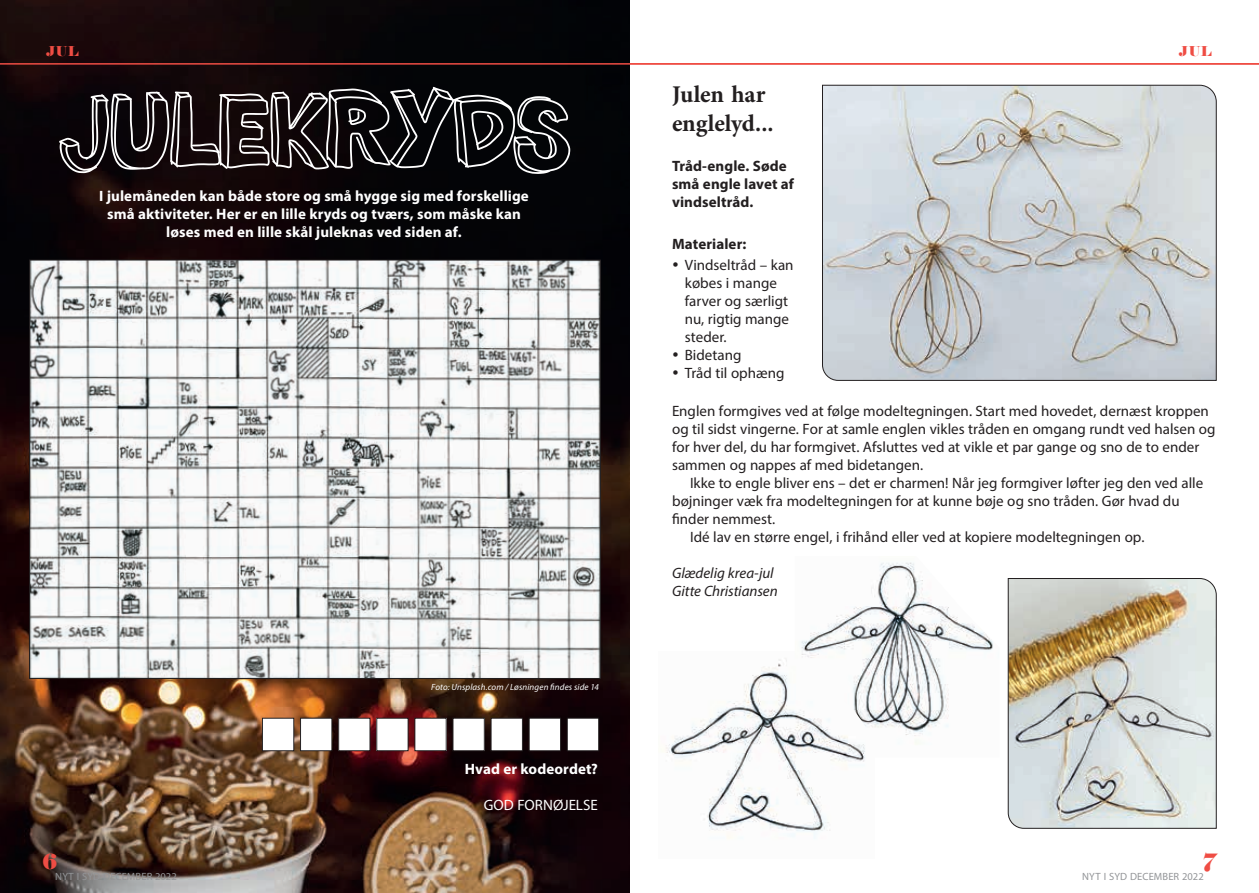
<style>
.page{position:relative;width:1259px;height:893px;background:#fff}
.page>*{position:absolute;margin:0;border:0;box-sizing:border-box;transform-origin:0 0}
.A_Brødtekst{font:102px "THE MILLION MILE MAN";letter-spacing:-.01em;color:#fff}
.A_Overskrift{font:700 24px/28.8px "Minion Pro";letter-spacing:-.005em;color:#231f20}
.B_Sidetal_venstre{font:21px "Elephant";color:#ef4d44}
.A_Brødtekst_1__afsni{font:15px/18px "Myriad Pro";color:#231f20}
.A_Brødtekst-2{font:15px/18px "Myriad Pro";color:#231f20}
.A_Brødtekst-3{font:700 15px "Myriad Pro";letter-spacing:.005em;color:#fff}
.A_Brødtekst_1__afsni-2{font:700 15px/18px "Myriad Pro";letter-spacing:.005em;color:#231f20}
.A_Brødtekst-4{font:italic 15px "Myriad Pro";color:#231f20}
.A_Brødtekst-5{font:15px "Myriad Pro";letter-spacing:.005em;color:#fff}
.A_Mellemrubrik{font:700 15px "Myriad Pro";letter-spacing:.005em;color:#231f20}
.B_Toptekst_venstre{font:13.5px "Elephant";letter-spacing:.045em;color:#ef4d44}
.B_Bundtekst_højre{font:10.5px "Myriad Pro";letter-spacing:.01em;color:#939598}
.A_Brødtekst-6{font:italic 9px "Myriad Pro";letter-spacing:.01em;color:#fff}
</style>
<div class="page">
<img style="left:662px;top:658px;width:203px;height:181px">
<svg style="left:822px;top:85px;width:394px;height:296px;background:#c9ced2"></svg>
<img style="left:0;top:0;width:630px;height:893px">
<img style="left:31px;top:262px;width:568px;height:415px">
<div style="left:300px;top:718px;width:32px;height:33px;background:#fff"></div>
<div style="left:300px;top:718px;width:32px;height:33px;border:1px solid #231f20"></div>
<div style="left:262px;top:718px;width:32px;height:33px;background:#fff"></div>
<div style="left:262px;top:718px;width:32px;height:33px;border:1px solid #231f20"></div>
<div style="left:529px;top:718px;width:31px;height:33px;background:#fff"></div>
<div style="left:529px;top:718px;width:32px;height:33px;border:1px solid #231f20"></div>
<div style="left:491px;top:718px;width:31px;height:33px;background:#fff"></div>
<div style="left:453px;top:718px;width:31px;height:33px;background:#fff"></div>
<div style="left:415px;top:718px;width:31px;height:33px;background:#fff"></div>
<div style="left:377px;top:718px;width:31px;height:33px;background:#fff"></div>
<div style="left:376px;top:718px;width:32px;height:33px;border:1px solid #231f20"></div>
<div style="left:339px;top:718px;width:31px;height:33px;background:#fff"></div>
<div style="left:338px;top:718px;width:32px;height:33px;border:1px solid #231f20"></div>
<div style="left:567px;top:718px;width:31px;height:33px;background:#fff"></div>
<div style="left:567px;top:718px;width:32px;height:33px;border:1px solid #231f20"></div>
<hr style="left:0;top:63px;width:1259px;height:2px;background:#ef4d44">
<img style="left:795px;top:562px;width:198px;height:195px">
<img style="left:1008px;top:578px;width:208px;height:251px">
<p class="B_Toptekst_venstre" style="left:46px;top:42px;width:34px">JUL</p>
<p class="A_Brødtekst" style="left:59px;top:87px;width:512px">JULEKRYDS</p>
<p class="A_Brødtekst-3" style="left:99px;top:186px;width:431px">I julemåneden kan både store og små hygge sig med forskellige</p>
<p class="A_Brødtekst-3" style="left:107px;top:204px;width:415px">små aktiviteter. Her er en lille kryds og tværs, som måske kan</p>
<p class="A_Brødtekst-3" style="left:166px;top:222px;width:297px">løses med en lille skål juleknas ved siden af.</p>
<p class="A_Brødtekst-6" style="left:431px;top:682px;width:169px">Foto: Unsplash.com / Løsningen findes side 14</p>
<p class="B_Sidetal_venstre" style="left:43px;top:848px;width:16px">6</p>
<p class="B_Bundtekst_højre" style="left:55px;top:870px;width:123px">NYT I SYD DECEMBER 2022</p>
<p class="A_Brødtekst-3" style="left:465px;top:759px;width:135px">Hvad er kodeordet?</p>
<p class="A_Brødtekst-5" style="left:484px;top:796px;width:116px">GOD FORNØJELSE</p>
<p class="A_Overskrift" style="left:672px;top:80px;width:103px">Julen har englelyd...</p>
<p class="A_Brødtekst_1__afsni-2" style="left:672px;top:156px;width:124px">Tråd-engle. Søde små engle lavet af vindseltråd.</p>
<p class="A_Mellemrubrik" style="left:672px;top:234px;width:76px">Materialer:</p>
<p class="A_Brødtekst_1__afsni" style="left:685px;top:256px;width:110px;text-indent:-13px">• Vindseltråd – kan købes i mange farver og særligt nu, rigtig mange steder.</p>
<p class="A_Brødtekst_1__afsni" style="left:672px;top:346px;width:71px">• Bidetang</p>
<p class="A_Brødtekst_1__afsni" style="left:672px;top:364px;width:114px">• Tråd til ophæng</p>
<p class="B_Toptekst_venstre" style="left:1179px;top:42px;width:34px">JUL</p>
<p class="A_Brødtekst_1__afsni" style="left:672px;top:402px;width:545px">Englen formgives ved at følge modeltegningen. Start med hovedet, dernæst kroppen og til sidst vingerne. For at samle englen vikles tråden en omgang rundt ved halsen og for hver del, du har formgivet. Afsluttes ved at vikle et par gange og sno de to ender sammen og nappes af med bidetangen.</p>
<p class="A_Brødtekst-2" style="left:672px;top:474px;width:533px;text-indent:18px">Ikke to engle bliver ens – det er charmen! Når jeg formgiver løfter jeg den ved alle bøjninger væk fra modeltegningen for at kunne bøje og sno tråden. Gør hvad du finder nemmest.</p>
<p class="A_Brødtekst-2" style="left:690px;top:528px;width:456px">Idé lav en større engel, i frihånd eller ved at kopiere modeltegningen op.</p>
<p class="A_Brødtekst-4" style="left:672px;top:564px;width:103px">Glædelig krea-jul</p>
<p class="A_Brødtekst-4" style="left:672px;top:582px;width:107px">Gitte Christiansen</p>
<h3 class="B_Sidetal_venstre" style="left:1203px;top:848px;width:15px">7</h3>
<p class="B_Bundtekst_højre" style="left:1082px;top:870px;width:123px">NYT I SYD DECEMBER 2022</p>
</div>
